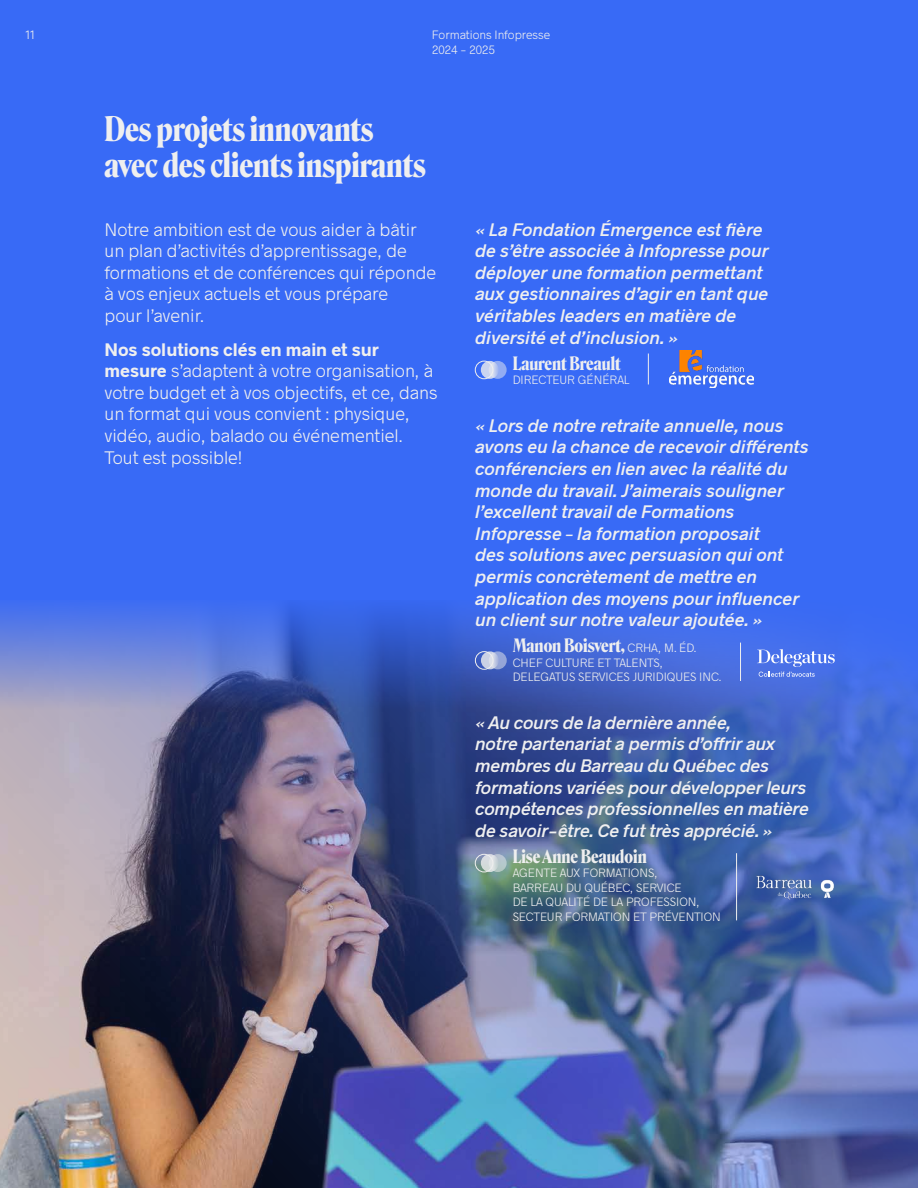
<style>
.page{position:relative;width:918px;height:1188px;background:#386af6}
.page>*{position:absolute;margin:0;border:0;box-sizing:border-box;transform-origin:0 0}
.t1{font:700 33px/36px "Roslindale Display Condensed";color:#efefef}
.t2{font:italic 600 18px/21.6px "Radnika";color:#efefef}
.t3{font:300 18px/21.6px "Radnika";color:#efefef}
.t4{font:700 18px "Roslindale Display Condensed";color:#efefef}
.t5{font:300 12px/14.4px "Radnika";color:#efefef}
.s1{font-weight:700}
.s2{font-family:"Radnika";font-weight:300;font-size:12px}
</style>
<div class="page">
<img style="left:0;top:722px;width:918px;height:466px">
<svg style="left:0;top:604px;width:918px;height:118px"></svg>
<svg style="left:489px;top:361px;width:18px;height:18px"></svg>
<div style="left:475px;top:361px;width:18px;height:18px;border:1px solid #efefef;border-radius:50%"></div>
<svg style="left:481px;top:361px;width:18px;height:18px"></svg>
<img style="left:669px;top:350px;width:85px;height:38px">
<hr style="left:648px;top:354px;width:1px;height:30px;background:#efefef">
<svg style="left:489px;top:651px;width:18px;height:18px"></svg>
<div style="left:475px;top:651px;width:18px;height:18px;border:1px solid #efefef;border-radius:50%"></div>
<svg style="left:481px;top:651px;width:18px;height:18px"></svg>
<svg style="left:489px;top:854px;width:18px;height:18px"></svg>
<div style="left:475px;top:854px;width:18px;height:18px;border:1px solid #efefef;border-radius:50%"></div>
<svg style="left:481px;top:854px;width:18px;height:18px"></svg>
<svg style="left:758px;top:649px;width:77px;height:28px"></svg>
<hr style="left:740px;top:643px;width:1px;height:38px;background:#efefef">
<img style="left:755px;top:873px;width:80px;height:28px">
<hr style="left:736px;top:853px;width:1px;height:67px;background:#efefef">
<p class="t5" style="left:26px;top:27px;width:11px">11</p>
<p class="t5" style="left:432px;top:27px;width:120px">Formations Infopresse<br>2024 - 2025</p>
<h1 class="t1" style="left:104px;top:108px;width:323px">Des projets innovants avec des clients inspirants</h1>
<p class="t3" style="left:104px;top:218px;width:333px">Notre ambition est de vous aider à bâtir un plan d’activités d’apprentissage, de formations et de conférences qui réponde à vos enjeux actuels et vous prépare<br>pour l’avenir.</p>
<p class="t3" style="left:104px;top:338px;width:335px"><span class="s1">Nos solutions clés en main et sur mesure</span> s’adaptent à votre organisation, à votre budget et à vos objectifs, et ce, dans un format qui vous convient : physique, vidéo, audio, balado ou événementiel.<br>Tout est possible!</p>
<p class="t2" style="left:475px;top:218px;width:295px">« La Fondation Émergence est fière de s’être associée à Infopresse pour déployer une formation permettant aux gestionnaires d’agir en tant que véritables leaders en matière de diversité et d’inclusion. »</p>
<p class="t4" style="left:513px;top:348px;width:110px">Laurent Breault</p>
<p class="t5" style="left:513px;top:372px;width:118px">DIRECTEUR GÉNÉRAL</p>
<p class="t2" style="left:475px;top:414px;width:335px">« Lors de notre retraite annuelle, nous avons eu la chance de recevoir différents conférenciers en lien avec la réalité du monde du travail. J’aimerais souligner l’excellent travail de Formations Infopresse – la formation proposait<br>des solutions avec persuasion qui ont permis concrètement de mettre en application des moyens pour influencer un client sur notre valeur ajoutée. »</p>
<p class="t4" style="left:513px;top:630px;width:185px">Manon Boisvert, <span class="s2">CRHA, M. ÉD.</span></p>
<p class="t5" style="left:513px;top:655px;width:210px">CHEF CULTURE ET TALENTS,<br>DELEGATUS SERVICES JURIDIQUES INC.</p>
<p class="t2" style="left:475px;top:711px;width:335px">« Au cours de la dernière année,<br>notre partenariat a permis d’offrir aux membres du Barreau du Québec des formations variées pour développer leurs compétences professionnelles en matière de savoir-être. Ce fut très apprécié. »</p>
<p class="t4" style="left:513px;top:841px;width:136px">Lise Anne Beaudoin</p>
<p class="t5" style="left:513px;top:865px;width:210px">AGENTE AUX FORMATIONS,<br>BARREAU DU QUÉBEC, SERVICE<br>DE LA QUALITÉ DE LA PROFESSION,<br>SECTEUR FORMATION ET PRÉVENTION</p>
</div>
